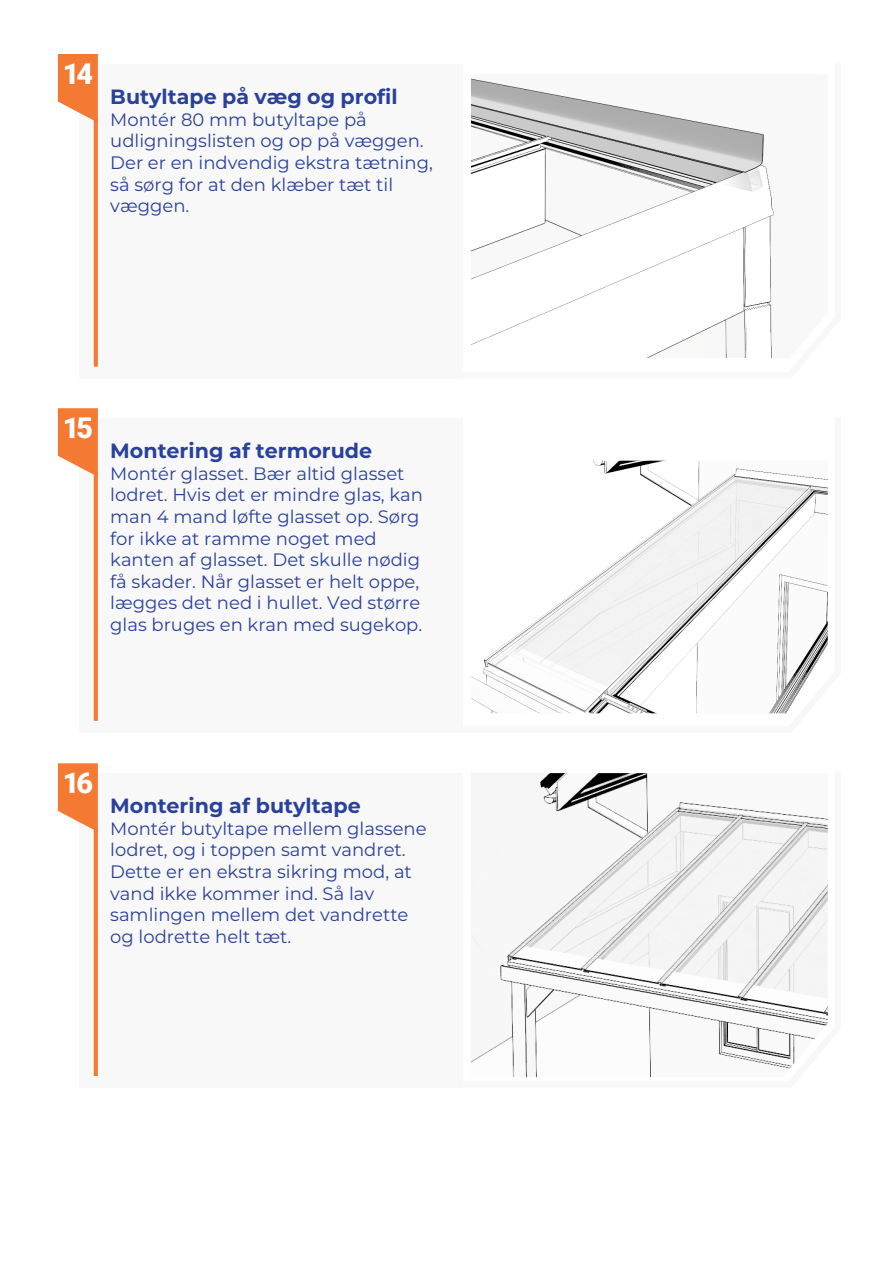
<style>
.page{position:relative;width:893px;height:1263px;background:#fff}
.page>*{position:absolute;margin:0;border:0;box-sizing:border-box;transform-origin:0 0}
.t1{font:900 28.65px "Roboto";color:#fff}
.t2{font:700 20.7px "Montserrat";color:#28419b}
.t3{font:18px/21.6px "Montserrat";color:#28419b}
</style>
<div class="page">
<div style="left:79px;top:64px;width:383px;height:314px;background:#f8f8f8"></div>
<svg style="left:58px;top:54px;width:40px;height:69px"></svg>
<svg style="left:94px;top:118px;width:4px;height:249px"></svg>
<img style="left:471px;top:78px;width:304px;height:280px">
<div style="left:79px;top:418px;width:383px;height:315px;background:#f8f8f8"></div>
<svg style="left:58px;top:408px;width:40px;height:69px;background:#f58e53"></svg>
<svg style="left:94px;top:472px;width:4px;height:249px"></svg>
<img style="left:471px;top:461px;width:357px;height:252px">
<div style="left:79px;top:773px;width:383px;height:315px;background:#f8f8f8"></div>
<svg style="left:58px;top:763px;width:40px;height:69px;background:#f58e53"></svg>
<svg style="left:94px;top:827px;width:4px;height:249px"></svg>
<img style="left:471px;top:773px;width:357px;height:304px">
<p class="t1" style="left:63px;top:54px;width:32px">14</p>
<p class="t2" style="left:110px;top:81px;width:289px">Butyltape på væg og profil</p>
<p class="t3" style="left:110px;top:108px;width:324px">Montér 80 mm butyltape på udligningslisten og op på væggen.<br>Der er en indvendig ekstra tætning, så sørg for at den klæber tæt til væggen.</p>
<p class="t1" style="left:63px;top:408px;width:32px">15</p>
<p class="t2" style="left:110px;top:435px;width:263px">Montering af termorude</p>
<p class="t3" style="left:110px;top:462px;width:314px">Montér glasset. Bær altid glasset lodret. Hvis det er mindre glas, kan man 4 mand løfte glasset op. Sørg for ikke at ramme noget med kanten af glasset. Det skulle nødig få skader. Når glasset er helt oppe, lægges det ned i hullet. Ved større glas bruges en kran med sugekop.</p>
<p class="t1" style="left:63px;top:763px;width:32px">16</p>
<p class="t2" style="left:110px;top:790px;width:252px">Montering af butyltape</p>
<p class="t3" style="left:110px;top:817px;width:318px">Montér butyltape mellem glassene lodret, og i toppen samt vandret.<br>Dette er en ekstra sikring mod, at vand ikke kommer ind. Så lav samlingen mellem det vandrette og lodrette helt tæt.</p>
</div>
